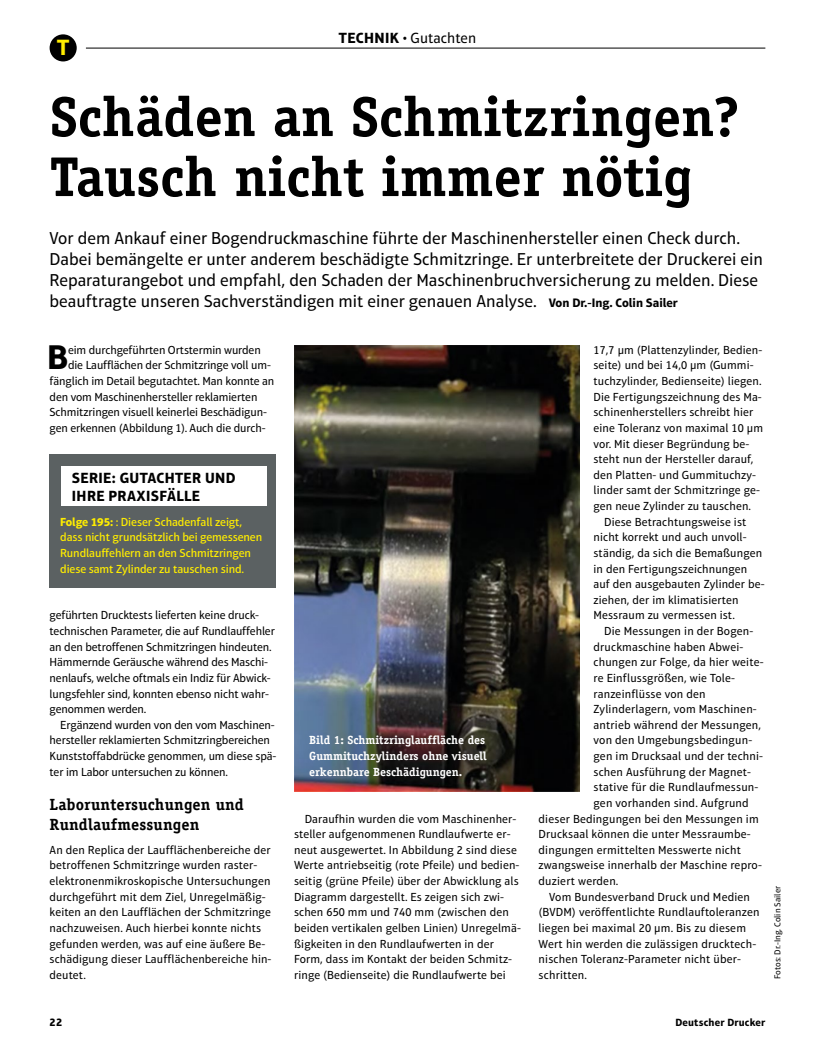
<style>
.page{position:relative;width:815px;height:1063px;background:#fff}
.page>*{position:absolute;margin:0;border:0;box-sizing:border-box;transform-origin:0 0}
._02_Head{font:700 56.25px/60px "Officina Serif Std";color:#000}
._04_Lauf_Initial{font:700 34.88px "Aptifer Sans LT Pro";color:#000}
.t1{font:700 22.5px "Aptifer Sans LT Pro";color:#ffed00}
._03_Motto{font:17.5px/21px "Aptifer Sans LT Pro";color:#000}
._05_Zwiti{font:700 16.25px/19.5px "Officina Serif Std";letter-spacing:.01em;color:#000}
._02_Head_Kasten{font:700 15px/18px "Aptifer Sans LT Pro";letter-spacing:.025em;color:#000}
.t2{font:15px "Aptifer Sans LT Pro";color:#000}
._04_Lauf{font:11.88px/15.6px "Aptifer Sans LT Pro";letter-spacing:.01em;color:#000}
._04_Lauf_Initial-2{font:11.88px/15.6px "Aptifer Sans LT Pro";letter-spacing:-.01em;color:#000}
._04_Lauf_Einzug{font:11.88px/15.6px "Aptifer Sans LT Pro";letter-spacing:-.01em;color:#000}
._04_Lauf_Kasten_gelb{font:500 11.88px/15.6px "Aptifer Sans LT Pro";letter-spacing:-.01em;color:#ffed00}
._07_BU_weiss{font:700 11.88px/15.6px "Officina Serif Std";color:#fff;text-align:justify}
.t3{font:700 11.25px "Aptifer Sans LT Pro";color:#000}
.t4{font:700 10.62px "Aptifer Sans LT Pro";letter-spacing:.015em;color:#000}
._00_Credit{font:8.75px "Aptifer Sans LT Pro";color:#000}
.s1{font-weight:700}
.s2{font-weight:700;font-size:12.5px}
</style>
<div class="page">
<div style="left:50px;top:34px;width:27px;height:27px;background:#000;border-radius:50%"></div>
<hr style="left:86px;top:48px;width:679px;height:1px;background:#000">
<div style="left:50px;top:455px;width:226px;height:133px;background:#5b6162"></div>
<div style="left:61px;top:466px;width:206px;height:40px;background:#fff"></div>
<img style="left:294px;top:346px;width:285px;height:445px">
<h3 class="t1" style="left:57px;top:34px;width:14px">T</h3>
<p class="t2" style="left:339px;top:29px;width:139px"><span class="s1">TECHNIK</span> • Gutachten</p>
<p class="_02_Head" style="left:50px;top:86px;width:691px">Schäden an Schmitzringen?<br>Tausch nicht immer nötig</p>
<p class="_03_Motto" style="left:50px;top:228px;width:715px">Vor dem Ankauf einer Bogendruckmaschine führte der Maschinenhersteller einen Check durch.<br>Dabei bemängelte er unter anderem beschädigte Schmitzringe. Er unterbreitete der Druckerei ein Reparaturangebot und empfahl, den Schaden der Maschinenbruchversicherung zu melden. Diese beauftragte unseren Sachverständigen mit einer genauen Analyse. <span class="s2">Von Dr.-Ing. Colin Sailer</span></p>
<p class="_04_Lauf_Initial" style="left:47px;top:336px;width:23px">B</p>
<p class="_04_Lauf_Initial-2" style="left:68px;top:342px;width:194px">eim durchgeführten Ortstermin wurden</p>
<p class="_04_Lauf_Initial-2" style="left:68px;top:358px;width:204px">die Laufflächen der Schmitzringe voll um-</p>
<p class="_04_Lauf_Initial-2" style="left:50px;top:373px;width:226px">fänglich im Detail begutachtet. Man konnte an</p>
<p class="_04_Lauf_Initial-2" style="left:50px;top:389px;width:209px">den vom Maschinenhersteller reklamierten</p>
<p class="_04_Lauf_Initial-2" style="left:50px;top:404px;width:219px">Schmitzringen visuell keinerlei Beschädigun-</p>
<p class="_04_Lauf_Initial-2" style="left:50px;top:420px;width:217px">gen erkennen (Abbildung 1). Auch die durch-</p>
<p class="_02_Head_Kasten" style="left:72px;top:468px;width:165px">SERIE: GUTACHTER UND<br>IHRE PRAXISFÄLLE</p>
<p class="_04_Lauf_Kasten_gelb" style="left:60px;top:514px;width:204px"><span class="s1">Folge 195:</span> : Dieser Schadenfall zeigt, dass nicht grundsätzlich bei gemessenen Rundlauffehlern an den Schmitzringen diese samt Zylinder zu tauschen sind.</p>
<p class="_04_Lauf_Initial-2" style="left:50px;top:608px;width:227px">geführten Drucktests lieferten keine druck&shy;technischen Parameter, die auf Rundlauffehler an den betroffenen Schmitzringen hindeuten.<br>Hämmernde Geräusche während des Maschi&shy;nenlaufs, welche oftmals ein Indiz für Abwick&shy;lungsfehler sind, konnten ebenso nicht wahr&shy;genommen werden.</p>
<p class="_04_Lauf_Einzug" style="left:50px;top:717px;width:228px;text-indent:11px">Ergänzend wurden von den vom Maschinen&shy;hersteller reklamierten Schmitzringbereichen Kunststoffabdrücke genommen, um diese spä&shy;ter im Labor untersuchen zu können.</p>
<p class="_05_Zwiti" style="left:50px;top:795px;width:196px">Laboruntersuchungen und<br>Rundlaufmessungen</p>
<p class="_04_Lauf" style="left:50px;top:842px;width:223px">An den Replica der Laufflächenbereiche der betroffenen Schmitzringe wurden raster&shy;elektronenmikroskopische Untersuchungen durchgeführt mit dem Ziel, Unregelmäßig&shy;keiten an den Laufflächen der Schmitzringe nachzuweisen. Auch hierbei konnte nichts gefunden werden, was auf eine äußere Be&shy;schädigung dieser Laufflächenbereiche hin&shy;deutet.</p>
<p class="_07_BU_weiss" style="left:309px;top:732px;width:179px">Bild 1: Schmitzringlauffläche des Gummituchzylinders ohne visuell erkennbare Beschädigungen.</p>
<p class="_04_Lauf" style="left:294px;top:811px;width:228px;text-indent:11px">Daraufhin wurden die vom Maschinenher&shy;steller aufgenommenen Rundlaufwerte er&shy;neut ausgewertet. In Abbildung 2 sind diese Werte antriebseitig (rote Pfeile) und bedien&shy;seitig (grüne Pfeile) über der Abwicklung als Diagramm dargestellt. Es zeigen sich zwi&shy;schen 650 mm und 740 mm (zwischen den beiden vertikalen gelben Linien) Unregelmä&shy;ßigkeiten in den Rundlaufwerten in der Form, dass im Kontakt der beiden Schmitz&shy;ringe (Bedienseite) die Rundlaufwerte bei</p>
<p class="_04_Lauf" style="left:594px;top:342px;width:171px">17,7 µm (Plattenzylinder, Bedien&shy;seite) und bei 14,0 µm (Gummi&shy;tuchzylinder, Bedienseite) liegen.<br>Die Fertigungszeichnung des Ma&shy;schinenherstellers schreibt hier eine Toleranz von maximal 10 µm vor. Mit dieser Begründung be&shy;steht nun der Hersteller darauf, den Platten- und Gummituchzy&shy;linder samt der Schmitzringe ge&shy;gen neue Zylinder zu tauschen.</p>
<p class="_04_Lauf" style="left:594px;top:514px;width:173px;text-indent:11px">Diese Betrachtungsweise ist nicht korrekt und auch unvoll&shy;ständig, da sich die Bemaßungen in den Fertigungszeichnungen auf den ausgebauten Zylinder be&shy;ziehen, der im klimatisierten<br>Messraum zu vermessen ist.</p>
<p class="_04_Lauf" style="left:604px;top:623px;width:151px">Die Messungen in der Bogen-</p>
<p class="_04_Lauf" style="left:594px;top:639px;width:151px">druckmaschine haben Abwei-</p>
<p class="_04_Lauf" style="left:594px;top:654px;width:172px">chungen zur Folge, da hier weite-</p>
<p class="_04_Lauf" style="left:594px;top:670px;width:143px">re Einflussgrößen, wie Tole-</p>
<p class="_04_Lauf" style="left:594px;top:686px;width:114px">ranzeinflüsse von den</p>
<p class="_04_Lauf" style="left:594px;top:701px;width:165px">Zylinderlagern, vom Maschinen-</p>
<p class="_04_Lauf" style="left:594px;top:717px;width:169px">antrieb während der Messungen,</p>
<p class="_04_Lauf" style="left:594px;top:733px;width:160px">von den Umgebungsbedingun-</p>
<p class="_04_Lauf" style="left:594px;top:748px;width:171px">gen im Drucksaal und der techni-</p>
<p class="_04_Lauf" style="left:594px;top:764px;width:159px">schen Ausführung der Magnet-</p>
<p class="_04_Lauf" style="left:594px;top:779px;width:166px">stative für die Rundlaufmessun-</p>
<p class="_04_Lauf" style="left:594px;top:795px;width:157px">gen vorhanden sind. Aufgrund</p>
<p class="_04_Lauf" style="left:539px;top:811px;width:222px">dieser Bedingungen bei den Messungen im</p>
<p class="_04_Lauf" style="left:539px;top:826px;width:214px">Drucksaal können die unter Messraumbe-</p>
<p class="_04_Lauf" style="left:539px;top:842px;width:204px">dingungen ermittelten Messwerte nicht</p>
<p class="_04_Lauf" style="left:539px;top:858px;width:225px">zwangsweise innerhalb der Maschine repro-</p>
<p class="_04_Lauf" style="left:539px;top:873px;width:81px">duziert werden.</p>
<p class="_04_Lauf" style="left:549px;top:889px;width:202px">Vom Bundesverband Druck und Medien</p>
<p class="_04_Lauf" style="left:539px;top:904px;width:223px">(BVDM) veröffentlichte Rundlauftoleranzen</p>
<p class="_04_Lauf" style="left:539px;top:920px;width:209px">liegen bei maximal 20 µm. Bis zu diesem</p>
<p class="_04_Lauf" style="left:539px;top:936px;width:219px">Wert hin werden die zulässigen drucktech-</p>
<p class="_04_Lauf" style="left:539px;top:951px;width:204px">nischen Toleranz-Parameter nicht über-</p>
<p class="_04_Lauf" style="left:539px;top:967px;width:50px">schritten.</p>
<p class="_00_Credit" style="left:772px;top:979px;width:94px;rotate:-90deg">Fotos: Dr.-Ing. Colin Sailer</p>
<p class="t3" style="left:50px;top:1015px;width:14px">22</p>
<p class="t4" style="left:675px;top:1016px;width:91px">Deutscher Drucker</p>
</div>
